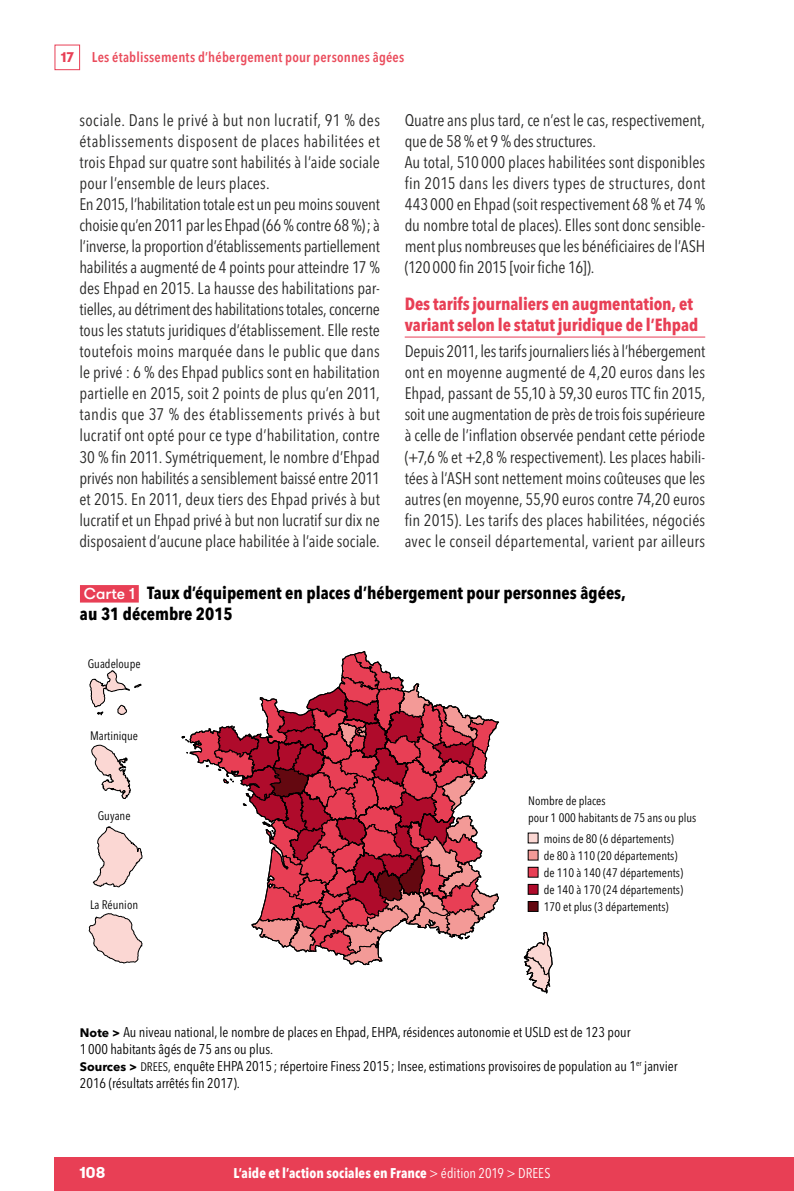
<style>
.page{position:relative;width:794px;height:1191px;background:#fff}
.page>*{position:absolute;margin:0;border:0;box-sizing:border-box;transform-origin:0 0}
.HT_titre{font:700 condensed 17.5px/21px "Avenir Next LT Pro";color:#000}
.Titre_2__Inter{font:700 condensed 17.5px/21px "Avenir Next LT Pro";letter-spacing:-.005em;color:#e83f55}
.Texte{font:condensed 16.62px/21px "Avenir Next LT Pro";color:#282827;text-align:justify}
.t1{font:700 15.75px "GT Walsheim";color:#fff}
.HT_notes_champ_lectu{font:condensed 14px/16.8px "Avenir Next LT Pro";color:#000}
.t2{font:700 condensed 14px "Avenir Next LT Pro";color:#fff}
.t3{font:600 condensed 14px "Avenir Next LT Pro";letter-spacing:.015em;color:#ea4c5c}
.t4{font:700 14px "GT Walsheim Pro Trial";color:#e83f55}
.t5{font:condensed 12.25px/17.2px "Avenir Next LT Pro";color:#000}
.s1{font-family:"GT Walsheim";font-weight:500;font-stretch:normal;font-size:15.75px;color:#fff}
.s2{font-weight:700;font-stretch:normal;font-size:12.25px}
.s3{font-size:12.25px}
.s4{font-weight:400}
</style>
<div class="page">
<div style="left:55px;top:1157px;width:739px;height:34px;background:#e83f55"></div>
<div style="left:55px;top:45px;width:25px;height:25px;border:1px solid #e83f55"></div>
<hr style="left:405px;top:337px;width:300px;height:1px;background:#e83f55">
<div style="left:80px;top:585px;width:59px;height:17px;background:#e83f55"></div>
<div style="left:528px;top:833px;width:10px;height:10px;background:#fbd7d3"></div>
<div style="left:528px;top:850px;width:10px;height:10px;background:#f39a97"></div>
<div style="left:528px;top:867px;width:10px;height:10px;background:#e83f55"></div>
<div style="left:528px;top:867px;width:10px;height:10px;border:1px solid #000"></div>
<div style="left:528px;top:884px;width:10px;height:10px;background:#af0b2b"></div>
<div style="left:528px;top:884px;width:10px;height:10px;border:1px solid #000"></div>
<div style="left:528px;top:901px;width:10px;height:10px;background:#640810"></div>
<div style="left:528px;top:901px;width:10px;height:10px;border:1px solid #000"></div>
<svg style="left:90px;top:670px;width:51px;height:45px"></svg>
<svg style="left:92px;top:745px;width:39px;height:54px"></svg>
<svg style="left:93px;top:826px;width:49px;height:61px"></svg>
<svg style="left:89px;top:913px;width:53px;height:50px"></svg>
<svg style="left:523px;top:932px;width:30px;height:62px"></svg>
<svg style="left:181px;top:651px;width:318px;height:314px"></svg>
<p class="t4" style="left:61px;top:51px;width:15px">17</p>
<p class="t3" style="left:92px;top:49px;width:314px">Les établissements d’hébergement pour personnes âgées</p>
<p class="Texte" style="left:79px;top:110px;width:302px">sociale. Dans le privé à but non lucratif, 91 % des établissements disposent de places habilitées et trois Ehpad sur quatre sont habilités à l’aide sociale pour l’ensemble de leurs places.</p>
<p class="Texte" style="left:79px;top:194px;width:302px">En 2015, l’habilitation totale est un peu moins souvent choisie qu’en 2011 par les Ehpad (66 % contre 68 %); à l’inverse, la proportion d’établissements partiellement habilités a augmenté de 4 points pour atteindre 17 % des Ehpad en 2015. La hausse des habilitations par&shy;tielles, au détriment des habilitations totales, concerne tous les statuts juridiques d’établissement. Elle reste toutefois moins marquée dans le public que dans le privé : 6 % des Ehpad publics sont en habilitation partielle en 2015, soit 2 points de plus qu’en 2011, tandis que 37 % des établissements privés à but lucratif ont opté pour ce type d’habilitation, contre 30 % fin 2011. Symétriquement, le nombre d’Ehpad privés non habilités a sensiblement baissé entre 2011 et 2015. En 2011, deux tiers des Ehpad privés à but lucratif et un Ehpad privé à but non lucratif sur dix ne disposaient d’aucune place habilitée à l’aide sociale.</p>
<p class="Texte" style="left:405px;top:110px;width:302px">Quatre ans plus tard, ce n’est le cas, respectivement, que de 58 % et 9 % des structures.</p>
<p class="Texte" style="left:405px;top:152px;width:302px">Au total, 510 000 places habilitées sont disponibles fin 2015 dans les divers types de structures, dont 443000 en Ehpad (soit respectivement 68 % et 74 % du nombre total de places). Elles sont donc sensible&shy;ment plus nombreuses que les bénéficiaires de l’ASH (120000 fin 2015 [voir fiche 16]).</p>
<p class="Titre_2__Inter" style="left:405px;top:293px;width:295px">Des tarifs journaliers en augmentation, et variant selon le statut juridique de l’Ehpad</p>
<p class="Texte" style="left:405px;top:341px;width:302px">Depuis 2011, les tarifs journaliers liés à l’hébergement ont en moyenne augmenté de 4,20 euros dans les Ehpad, passant de 55,10 à 59,30 euros TTC fin 2015, soit une augmentation de près de trois fois supérieure à celle de l’inflation observée pendant cette période (+7,6 % et +2,8 % respectivement). Les places habili&shy;tées à l’ASH sont nettement moins coûteuses que les autres (en moyenne, 55,90 euros contre 74,20 euros fin 2015). Les tarifs des places habilitées, négociés avec le conseil départemental, varient par ailleurs</p>
<p class="HT_titre" style="left:80px;top:582px;width:547px"><span class="s1">Carte 1</span> Taux d’équipement en places d’hébergement pour personnes âgées, au 31 décembre 2015</p>
<p class="t5" style="left:88px;top:654px;width:54px">Guadeloupe</p>
<p class="t5" style="left:90px;top:727px;width:49px">Martinique</p>
<p class="t5" style="left:98px;top:807px;width:34px">Guyane</p>
<p class="t5" style="left:90px;top:896px;width:49px">La Réunion</p>
<p class="t5" style="left:528px;top:791px;width:170px">Nombre de places<br>pour 1 000 habitants de 75 ans ou plus</p>
<p class="t5" style="left:544px;top:829px;width:141px">moins de 80 (6 départements) de 80 à 110 (20 départements) de 110 à 140 (47 départements) de 140 à 170 (24 départements)<br>170 et plus (3 départements)</p>
<p class="HT_notes_champ_lectu" style="left:80px;top:1023px;width:552px"><span class="s2">Note &gt;</span> Au niveau national, le nombre de places en Ehpad, EHPA, résidences autonomie et USLD est de 123 pour<br>1 000 habitants âgés de 75 ans ou plus.</p>
<p class="HT_notes_champ_lectu" style="left:80px;top:1057px;width:599px"><span class="s2">Sources &gt;</span> <span class="s3">DREES,</span> enquête EHPA 2015 ; répertoire Finess 2015 ; Insee, estimations provisoires de population au 1<sup>er</sup> janvier<br>2016 (résultats arrêtés fin 2017).</p>
<p class="t1" style="left:79px;top:1162px;width:27px">108</p>
<p class="t2" style="left:234px;top:1165px;width:318px">L’aide et l’action sociales en France <span class="s4">&gt; édition 2019 &gt; DREES</span></p>
</div>
